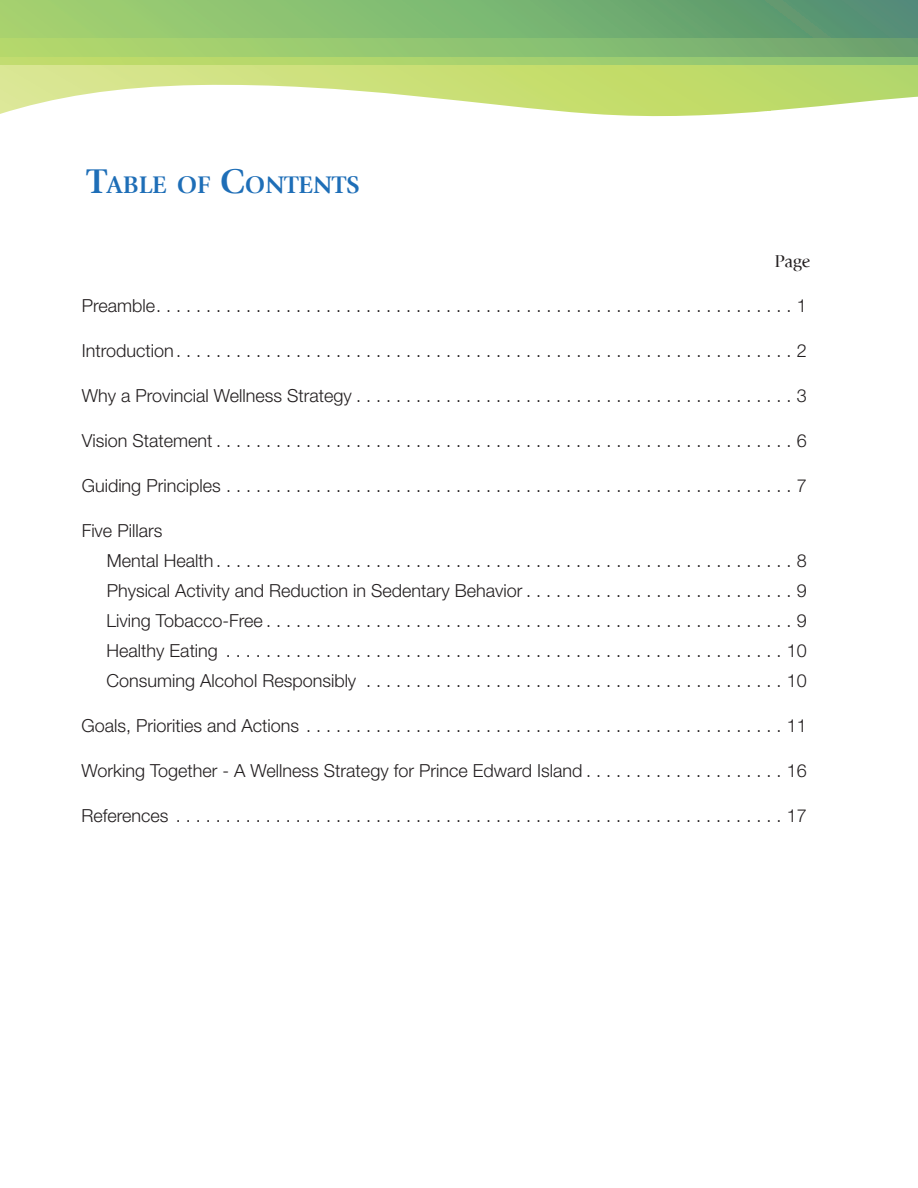
<style>
.page{position:relative;width:918px;height:1188px;background:#fff}
.page>*{position:absolute;margin:0;border:0;box-sizing:border-box;transform-origin:0 0}
.t1{font:700 25.2px "Giovanni";color:#1e6eb7}
.t2{font:300 18px/30px "Helvetica Neue LT Std";color:#231f20}
.t3{font:18px "Giovanni";color:#231f20}
.s1{font-size:36px}
</style>
<div class="page">
<svg style="left:0;top:64px;width:918px;height:53px"></svg>
<svg style="left:0;top:56px;width:918px;height:8px;background:#a4cf6e"></svg>
<div style="left:0;top:0;width:918px;height:56px;background:linear-gradient(to right,#b5dd6e,#6ba672)"></div>
<div style="left:0;top:0;width:918px;height:38px;background:linear-gradient(to right,#a7d870,#529273)"></div>
<h1 class="t1" style="left:87px;top:170px;width:274px"><span class="s1">T</span>ABLE OF <span class="s1">C</span>ONTENTS</h1>
<p class="t3" style="left:774px;top:251px;width:37px">Page</p>
<p class="t2" style="left:82px;top:290px;width:727px">Preamble . . . . . . . . . . . . . . . . . . . . . . . . . . . . . . . . . . . . . . . . . . . . . . . . . . . . . . . . . . . . . . . . 1</p>
<p class="t2" style="left:82px;top:335px;width:727px">Introduction . . . . . . . . . . . . . . . . . . . . . . . . . . . . . . . . . . . . . . . . . . . . . . . . . . . . . . . . . . . . . . 2</p>
<p class="t2" style="left:82px;top:380px;width:727px">Why a Provincial Wellness Strategy . . . . . . . . . . . . . . . . . . . . . . . . . . . . . . . . . . . . . . . . . . . . 3</p>
<p class="t2" style="left:82px;top:425px;width:727px">Vision Statement . . . . . . . . . . . . . . . . . . . . . . . . . . . . . . . . . . . . . . . . . . . . . . . . . . . . . . . . . . 6</p>
<p class="t2" style="left:82px;top:470px;width:727px">Guiding Principles . . . . . . . . . . . . . . . . . . . . . . . . . . . . . . . . . . . . . . . . . . . . . . . . . . . . . . . . . 7</p>
<p class="t2" style="left:107px;top:515px;width:702px;text-indent:-25px">Five Pillars<br>Mental Health . . . . . . . . . . . . . . . . . . . . . . . . . . . . . . . . . . . . . . . . . . . . . . . . . . . . . . . . . . 8<br>Physical Activity and Reduction in Sedentary Behavior . . . . . . . . . . . . . . . . . . . . . . . . . . . 9<br>Living Tobacco-Free . . . . . . . . . . . . . . . . . . . . . . . . . . . . . . . . . . . . . . . . . . . . . . . . . . . . . 9<br>Healthy Eating . . . . . . . . . . . . . . . . . . . . . . . . . . . . . . . . . . . . . . . . . . . . . . . . . . . . . . . . 10<br>Consuming Alcohol Responsibly . . . . . . . . . . . . . . . . . . . . . . . . . . . . . . . . . . . . . . . . . . 10</p>
<p class="t2" style="left:82px;top:710px;width:727px">Goals, Priorities and Actions . . . . . . . . . . . . . . . . . . . . . . . . . . . . . . . . . . . . . . . . . . . . . . . . 11</p>
<p class="t2" style="left:82px;top:755px;width:727px">Working Together - A Wellness Strategy for Prince Edward Island . . . . . . . . . . . . . . . . . . . . 16</p>
<p class="t2" style="left:82px;top:800px;width:727px">References . . . . . . . . . . . . . . . . . . . . . . . . . . . . . . . . . . . . . . . . . . . . . . . . . . . . . . . . . . . . . 17</p>
</div>
